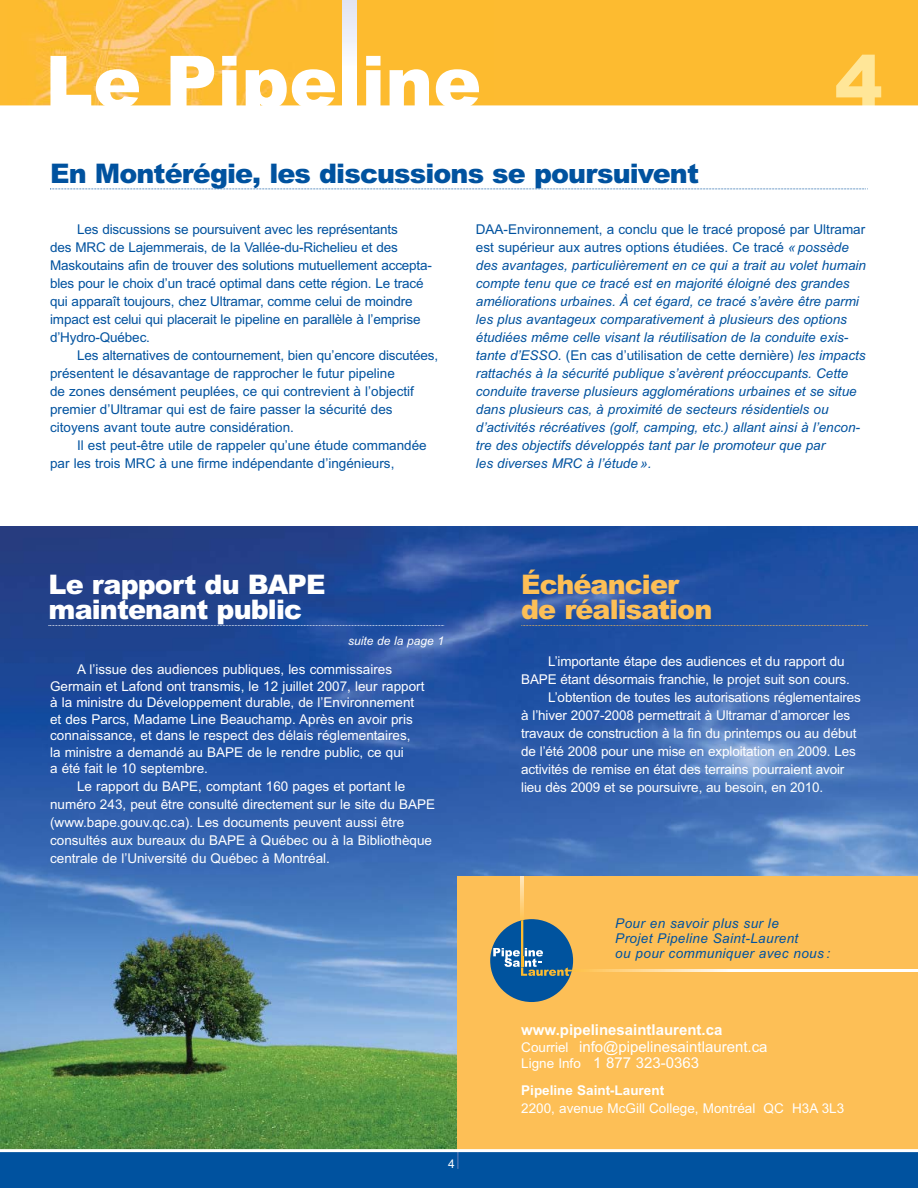
<style>
.page{position:relative;width:918px;height:1188px;background:#fff}
.page>*{position:absolute;margin:0;border:0;box-sizing:border-box;transform-origin:0 0}
.t1{font:900 72px "Arial";color:#ffe698}
.t2{font:900 27px "Arial";letter-spacing:-.035em;color:#00529f}
.t3{font:900 27px/25.5px "Arial";letter-spacing:-.035em;color:#fff}
.t4{font:900 27px/25.5px "Arial";letter-spacing:-.035em;color:#fdbf56}
.t5{font:15px/16.5px "Arial";color:#fff}
.t6{font:13.5px/16.5px "Arial";color:#fff}
.t7{font:italic 13.5px/18px "Arial";color:#00529f}
.t8{font:13.5px/18px "Arial";letter-spacing:-.01em;color:#00529f}
.t9{font:italic 13.5px/15px "Arial";letter-spacing:.03em;color:#00529f}
.t10{font:700 13.5px "Arial";color:#fff}
.t11{font:italic 12px "Arial";color:#fff}
.t12{font:12px "Arial";color:#fff}
.s1{font-style:normal}
.s2{font-weight:700}
.s3{font-size:13.5px}
</style>
<div class="page">
<svg style="left:50px;top:189px;width:818px;height:1px"></svg>
<img style="left:0;top:526px;width:918px;height:623px">
<div style="left:458px;top:876px;width:460px;height:312px;background:#fdbf56"></div>
<svg style="left:572px;top:970px;width:346px;height:1px"></svg>
<svg style="left:521px;top:876px;width:2px;height:39px"></svg>
<div style="left:490px;top:919px;width:83px;height:83px;background:#00539e;border-radius:50%"></div>
<svg style="left:493px;top:920px;width:79px;height:56px"></svg>
<svg style="left:521px;top:625px;width:347px;height:1px"></svg>
<svg style="left:49px;top:625px;width:395px;height:1px"></svg>
<div style="left:0;top:1152px;width:918px;height:36px;background:#00529f"></div>
<svg style="left:458px;top:1152px;width:1px;height:17px"></svg>
<hr style="left:0;top:1149px;width:918px;height:3px;background:#fff">
<div style="left:0;top:0;width:918px;height:107px;background:#fdbb30"></div>
<img style="left:33px;top:0;width:403px;height:105px">
<svg style="left:342px;top:0;width:14px;height:105px"></svg>
<svg style="left:50px;top:56px;width:89px;height:49px"></svg>
<svg style="left:171px;top:56px;width:43px;height:49px"></svg>
<svg style="left:222px;top:56px;width:15px;height:49px"></svg>
<svg style="left:246px;top:69px;width:89px;height:36px"></svg>
<svg style="left:366px;top:56px;width:15px;height:49px"></svg>
<svg style="left:390px;top:69px;width:39px;height:36px"></svg>
<svg style="left:436px;top:69px;width:43px;height:36px"></svg>
<hr style="left:0;top:105px;width:918px;height:3px;background:#fff">
<h1 class="t1" style="left:835px;top:56px;width:50px">4</h1>
<h2 class="t2" style="left:50px;top:163px;width:650px">En Montérégie, les discussions se poursuivent</h2>
<p class="t7" style="left:476px;top:221px;width:392px"><span class="s1">DAA-Environnement, a conclu que le tracé proposé par Ultramar est supérieur aux autres options étudiées. Ce tracé</span> « possède des avantages, particulièrement en ce qui a trait au volet humain compte tenu que ce tracé est en majorité éloigné des grandes améliorations urbaines. À cet égard, ce tracé s’avère être parmi les plus avantageux comparativement à plusieurs des options étudiées même celle visant la réutilisation de la conduite exis&shy;tante d’ESSO. <span class="s1">(En cas d’utilisation de cette dernière)</span> les impacts rattachés à la sécurité publique s’avèrent préoccupants. Cette conduite traverse plusieurs agglomérations urbaines et se situe dans plusieurs cas, à proximité de secteurs résidentiels ou d’activités récréatives (golf, camping, etc.) allant ainsi à l’encon&shy;tre des objectifs développés tant par le promoteur que par<br>les diverses MRC à l’étude ».</p>
<p class="t8" style="left:50px;top:221px;width:384px;text-indent:27px">Les discussions se poursuivent avec les représentants<br>des MRC de Lajemmerais, de la Vallée-du-Richelieu et des Maskoutains afin de trouver des solutions mutuellement accepta&shy;bles pour le choix d’un tracé optimal dans cette région. Le tracé qui apparaît toujours, chez Ultramar, comme celui de moindre impact est celui qui placerait le pipeline en parallèle à l’emprise d’Hydro-Québec.</p>
<p class="t8" style="left:50px;top:347px;width:390px;text-indent:27px">Les alternatives de contournement, bien qu’encore discutées, présentent le désavantage de rapprocher le futur pipeline<br>de zones densément peuplées, ce qui contrevient à l’objectif premier d’Ultramar qui est de faire passer la sécurité des citoyens avant toute autre considération.</p>
<p class="t8" style="left:50px;top:437px;width:378px;text-indent:27px">Il est peut-être utile de rappeler qu’une étude commandée par les trois MRC à une firme indépendante d’ingénieurs,</p>
<h2 class="t3" style="left:49px;top:574px;width:279px">Le rapport du BAPE maintenant public</h2>
<p class="t11" style="left:348px;top:636px;width:98px">suite de la page 1</p>
<p class="t6" style="left:50px;top:663px;width:376px;text-indent:27px">A l’issue des audiences publiques, les commissaires Germain et Lafond ont transmis, le 12 juillet 2007, leur rapport à la ministre du Développement durable, de l’Environnement et des Parcs, Madame Line Beauchamp. Après en avoir pris connaissance, et dans le respect des délais réglementaires,<br>la ministre a demandé au BAPE de le rendre public, ce qui<br>a été fait le 10 septembre.</p>
<p class="t6" style="left:50px;top:779px;width:386px;line-height:18px;text-indent:27px">Le rapport du BAPE, comptant 160 pages et portant le numéro 243, peut être consulté directement sur le site du BAPE (www.bape.gouv.qc.ca). Les documents peuvent aussi être consultés aux bureaux du BAPE à Québec ou à la Bibliothèque centrale de l’Université du Québec à Montréal.</p>
<p class="t12" style="left:448px;top:1160px;width:8px">4</p>
<h2 class="t4" style="left:521px;top:574px;width:193px">Échéancier de réalisation</h2>
<p class="t6" style="left:548px;top:654px;width:298px">L’importante étape des audiences et du rapport du</p>
<p class="t6" style="left:521px;top:672px;width:330px">BAPE étant désormais franchie, le projet suit son cours.</p>
<p class="t6" style="left:548px;top:690px;width:314px">L’obtention de toutes les autorisations réglementaires</p>
<p class="t6" style="left:521px;top:708px;width:330px">à l’hiver 2007-2008 permettrait à Ultramar d’amorcer les</p>
<p class="t6" style="left:521px;top:726px;width:337px">travaux de construction à la fin du printemps ou au début</p>
<p class="t6" style="left:521px;top:744px;width:336px">de l’été 2008 pour une mise en exploitation en 2009. Les</p>
<p class="t6" style="left:521px;top:762px;width:325px">activités de remise en état des terrains pourraient avoir</p>
<p class="t6" style="left:521px;top:780px;width:304px">lieu dès 2009 et se poursuivre, au besoin, en 2010.</p>
<p class="t9" style="left:615px;top:917px;width:216px">Pour en savoir plus sur le<br>Projet Pipeline Saint-Laurent<br>ou pour communiquer avec nous :</p>
<p class="t5" style="left:521px;top:1023px;width:248px"><span class="s2">www.pipelinesaintlaurent.ca<br></span><span class="s3">Courriel</span> info@pipelinesaintlaurent.ca<br><span class="s3">Ligne Info</span> 1 877 323-0363</p>
<p class="t10" style="left:521px;top:1086px;width:144px">Pipeline Saint-Laurent</p>
<p class="t6" style="left:521px;top:1102px;width:325px">2200, avenue McGill College, Montréal QC H3A 3L3</p>
</div>
